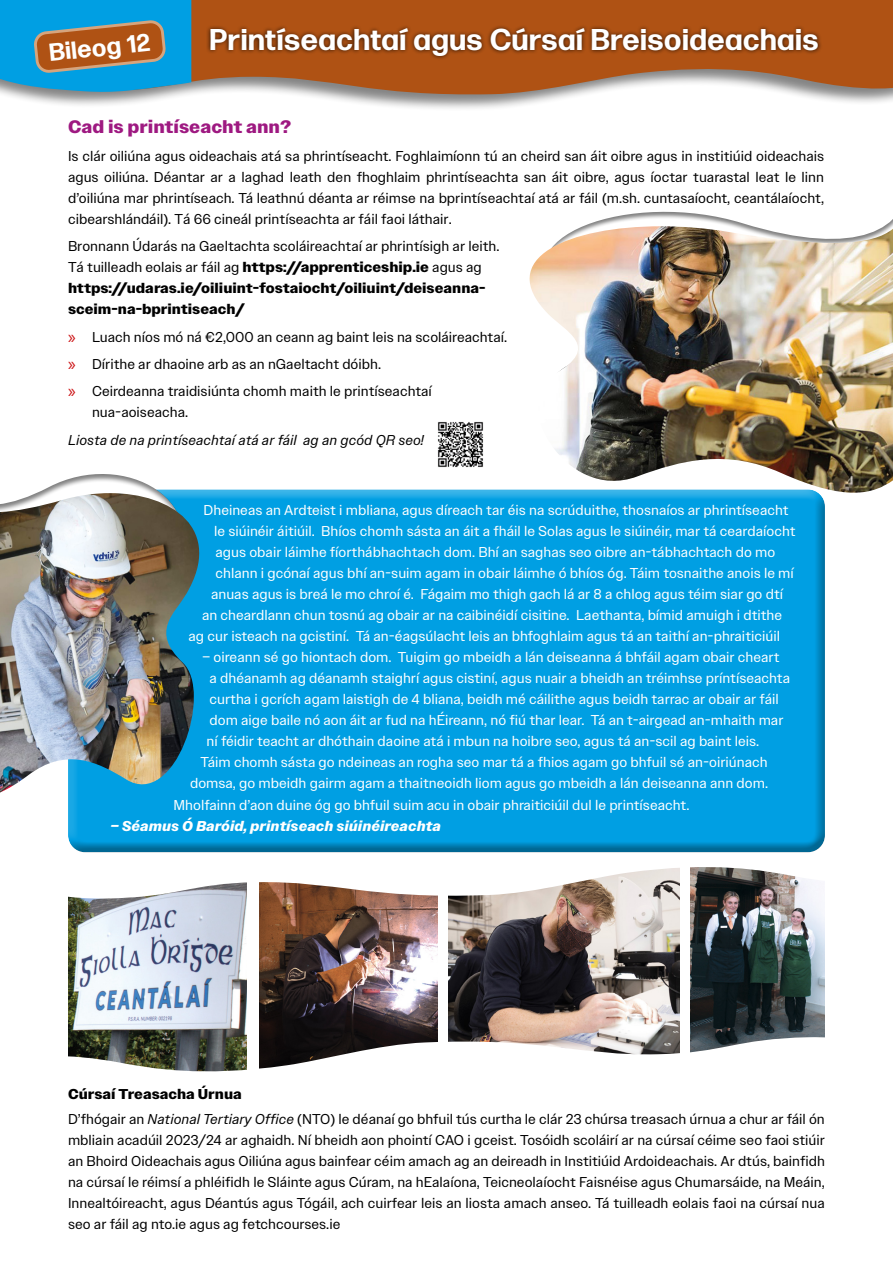
<style>
.page{position:relative;width:893px;height:1263px;background:#fff}
.page>*{position:absolute;margin:0;border:0;box-sizing:border-box;transform-origin:0 0}
.t1{font:700 30px "Forma DJR Display";letter-spacing:.04em;color:#fff}
.t2{font:700 24.75px "Forma DJR Display";color:#fff}
.t3{font:700 18px "Owners Text";color:#9e1981}
.t4{font:14.25px "Owners Text";color:#fff}
.t5{font:14.25px/21px "Owners Text";color:#000;text-align:justify}
.t6{font:700 14.25px/21px "Owners Text";color:#000}
.t7{font:italic 14.25px "Owners Text";color:#000}
.t8{font:italic 700 14.25px "Owners Text";color:#fff}
.s1{font-weight:400}
.s2{color:#cd1719}
.s3{font-weight:700}
.s4{font-style:italic}
</style>
<div class="page">
<div style="left:0;top:0;width:893px;height:112px;background:#000;opacity:.48"></div>
<svg style="left:0;top:0;width:893px;height:97px;background:#b36d3f"></svg>
<div style="left:206px;top:24px;width:616px;height:37px;background:#000;opacity:.71"></div>
<svg style="left:0;top:0;width:191px;height:92px;background:#3d8ca7"></svg>
<img style="left:68px;top:900px;width:179px;height:136px">
<img style="left:259px;top:900px;width:179px;height:136px">
<img style="left:690px;top:900px;width:135px;height:136px">
<img style="left:449px;top:900px;width:230px;height:136px">
<svg style="left:68px;top:867px;width:748px;height:33px"></svg>
<svg style="left:68px;top:1036px;width:757px;height:36px"></svg>
<img style="left:437px;top:422px;width:46px;height:46px">
<div style="left:62px;top:491px;width:774px;height:362px;background:#000;opacity:.35"></div>
<div style="left:0;top:429px;width:198px;height:349px;background:#000;opacity:.5"></div>
<img style="left:0;top:493px;width:201px;height:306px">
<img style="left:528px;top:226px;width:365px;height:269px">
<h2 class="t2" style="left:48px;top:37px;width:102px;rotate:-6deg">Bileog 12</h2>
<h1 class="t1" style="left:210px;top:21px;width:610px">Printíseachtaí agus Cúrsaí Breisoideachais</h1>
<p class="t3" style="left:68px;top:116px;width:224px">Cad is printíseacht ann?</p>
<p class="t5" style="left:68px;top:145px;width:758px">Is clár oiliúna agus oideachais atá sa phrintíseacht. Foghlaimíonn tú an cheird san áit oibre agus in institiúid oideachais agus oiliúna. Déantar ar a laghad leath den fhoghlaim phrintíseachta san áit oibre, agus íoctar tuarastal leat le linn d’oiliúna mar phrintíseach. Tá leathnú déanta ar réimse na bprintíseachtaí atá ar fáil (m.sh. cuntasaíocht, ceantálaíocht, cibearshlándáil). Tá 66 cineál printíseachta ar fáil faoi láthair.</p>
<p class="t6" style="left:68px;top:236px;width:433px"><span class="s1">Bronnann Údarás na Gaeltachta scoláireachtaí ar phrintísigh ar leith.<br>Tá tuilleadh eolais ar fáil ag</span> https://apprenticeship.ie <span class="s1">agus ag </span>https://udaras.ie/oiliuint-fostaiocht/oiliuint/deiseanna&shy;sceim-na-bprintiseach/</p>
<p class="t5" style="left:68px;top:323px;width:441px;line-height:27.3px;text-align:left"><span class="s2">»</span> Luach níos mó ná €2,000 an ceann ag baint leis na scoláireachtaí. <span class="s2">»</span> Dírithe ar dhaoine arb as an nGaeltacht dóibh.<br><span class="s2">»</span> Ceirdeanna traidisiúnta chomh maith le printíseachtaí</p>
<p class="t5" style="left:92px;top:402px;width:98px">nua-aoiseacha.</p>
<p class="t7" style="left:68px;top:431px;width:357px">Liosta de na printíseachtaí atá ar fáil ag an gcód QR seo!</p>
<p class="t4" style="left:204px;top:502px;width:586px">Dheineas an Ardteist i mbliana, agus díreach tar éis na scrúduithe, thosnaíos ar phrintíseacht</p>
<p class="t4" style="left:214px;top:523px;width:583px">le siúinéir áitiúil. Bhíos chomh sásta an áit a fháil le Solas agus le siúinéir, mar tá ceardaíocht</p>
<p class="t4" style="left:216px;top:544px;width:561px">agus obair láimhe fíorthábhachtach dom. Bhí an saghas seo oibre an-tábhachtach do mo</p>
<p class="t4" style="left:216px;top:565px;width:580px">chlann i gcónaí agus bhí an-suim agam in obair láimhe ó bhíos óg. Táim tosnaithe anois le mí</p>
<p class="t4" style="left:211px;top:586px;width:574px">anuas agus is breá le mo chroí é. Fágaim mo thigh gach lá ar 8 a chlog agus téim siar go dtí</p>
<p class="t4" style="left:202px;top:607px;width:582px">an cheardlann chun tosnú ag obair ar na caibinéidí cisitine. Laethanta, bímid amuigh i dtithe</p>
<p class="t4" style="left:189px;top:628px;width:593px">ag cur isteach na gcistiní. Tá an-éagsúlacht leis an bhfoghlaim agus tá an taithí an-phraiticiúil</p>
<p class="t4" style="left:202px;top:649px;width:579px">– oireann sé go hiontach dom. Tuigim go mbeidh a lán deiseanna á bhfáil agam obair cheart</p>
<p class="t4" style="left:210px;top:670px;width:582px">a dhéanamh ag déanamh staighrí agus cistiní, agus nuair a bheidh an tréimhse príntíseachta</p>
<p class="t4" style="left:210px;top:691px;width:571px">curtha i gcrích agam laistigh de 4 bliana, beidh mé cáilithe agus beidh tarrac ar obair ar fáil</p>
<p class="t4" style="left:210px;top:712px;width:575px">dom aige baile nó aon áit ar fud na hÉireann, nó fiú thar lear. Tá an t-airgead an-mhaith mar</p>
<p class="t4" style="left:207px;top:733px;width:554px">ní féidir teacht ar dhóthain daoine atá i mbun na hoibre seo, agus tá an-scil ag baint leis.</p>
<p class="t4" style="left:201px;top:754px;width:569px">Táim chomh sásta go ndeineas an rogha seo mar tá a fhios agam go bhfuil sé an-oiriúnach</p>
<p class="t4" style="left:190px;top:775px;width:580px">domsa, go mbeidh gairm agam a thaitneoidh liom agus go mbeidh a lán deiseanna ann dom.</p>
<p class="t4" style="left:174px;top:796px;width:517px">Mholfainn d’aon duine óg go bhfuil suim acu in obair phraiticiúil dul le printíseacht.</p>
<p class="t8" style="left:111px;top:817px;width:332px">– Séamus Ó Baróid, printíseach siúinéireachta</p>
<p class="t5" style="left:68px;top:1081px;width:758px;line-height:25.2px"><span class="s3">Cúrsaí Treasacha Úrnua<br></span>D’fhógair an <span class="s4">National Tertiary Office</span> (NTO) le déanaí go bhfuil tús curtha le clár 23 chúrsa treasach úrnua a chur ar fáil ón</p>
<p class="t5" style="left:68px;top:1130px;width:758px">mbliain acadúil 2023/24 ar aghaidh. Ní bheidh aon phointí CAO i gceist. Tosóidh scoláirí ar na cúrsaí céime seo faoi stiúir an Bhoird Oideachais agus Oiliúna agus bainfear céim amach ag an deireadh in Institiúid Ardoideachais. Ar dtús, bainfidh na cúrsaí le réimsí a phléifidh le Sláinte agus Cúram, na hEalaíona, Teicneolaíocht Faisnéise agus Chumarsáide, na Meáin, Innealtóireacht, agus Déantús agus Tógáil, ach cuirfear leis an liosta amach anseo. Tá tuilleadh eolais faoi na cúrsaí nua seo ar fáil ag nto.ie agus ag fetchcourses.ie</p>
</div>
